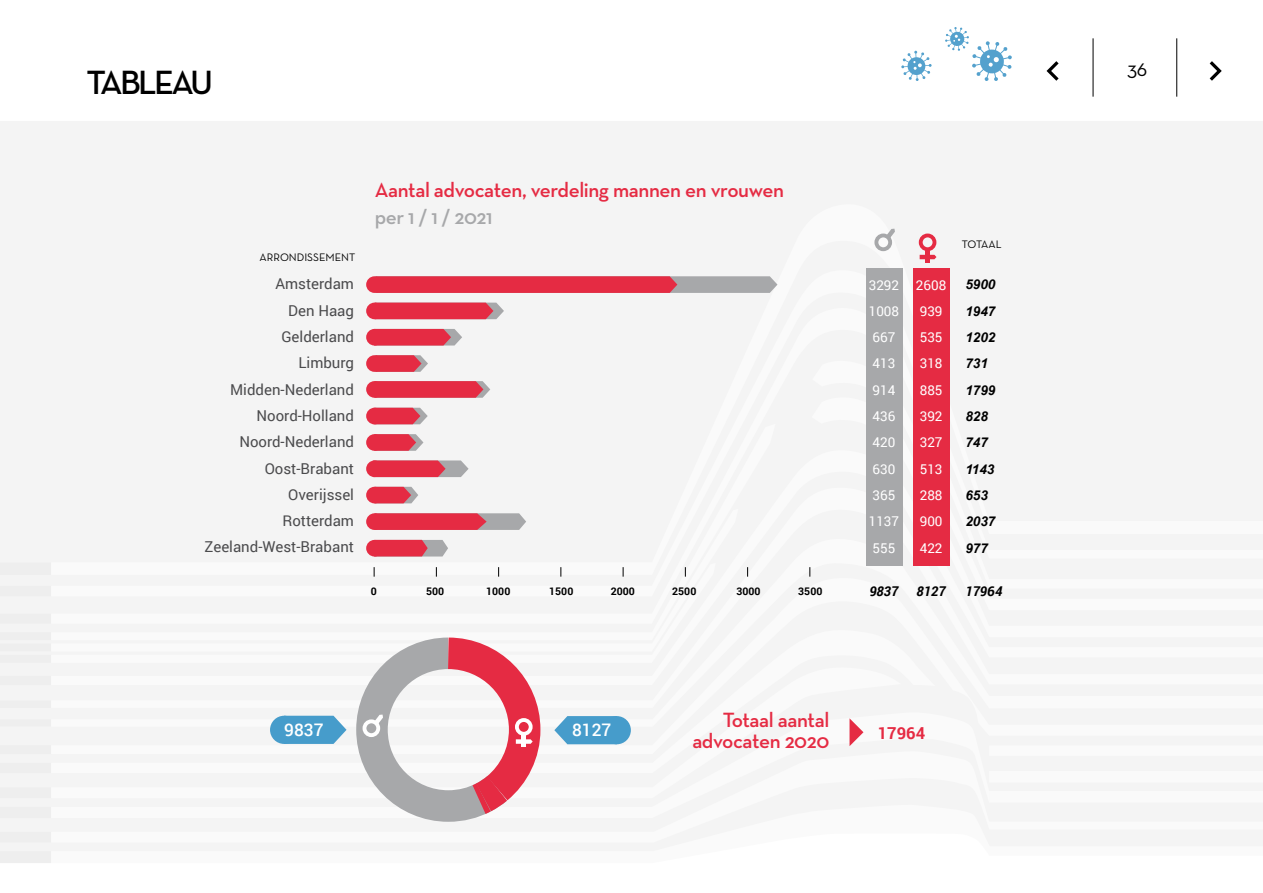
<style>
.page{position:relative;width:1263px;height:893px;background:#fff}
.page>*{position:absolute;margin:0;border:0;box-sizing:border-box;transform-origin:0 0}
.t1{font:600 34.2px "Neutra Text";letter-spacing:-.08em;color:#000}
.t2{font:600 21px/21px "Neutra Text";letter-spacing:-.02em;color:#e52b43;text-align:right}
.t3{font:600 21px "Neutra Text";letter-spacing:-.02em;color:#a7a8aa}
.t4{font:20.55px "Neutra Text";color:#000}
.t5{font:500 17.4px "Roboto";color:#fff}
.t6{font:700 16.5px "Roboto";color:#e52b43}
.t7{font:15px/26.2px "Roboto";color:#4b4b4d;text-align:right}
.t8{font:13.5px/26.2px "Roboto";color:#fff}
.t9{font:italic 700 13.5px/26.2px "Arial";color:#000}
.t10{font:italic 700 13.5px "Roboto";color:#000}
.t11{font:11.1px "Neutra Text";color:#000}
.t12{font:700 10.5px "Roboto";color:#000}
</style>
<div class="page">
<div style="left:0;top:121px;width:1263px;height:81px;background:#f4f4f4"></div>
<div style="left:0;top:202px;width:1263px;height:649px;background:#f4f4f4"></div>
<svg style="left:1046px;top:61px;width:13px;height:20px"></svg>
<svg style="left:1209px;top:61px;width:13px;height:20px"></svg>
<hr style="left:1093px;top:38px;width:1px;height:59px;background:#000">
<hr style="left:1176px;top:38px;width:1px;height:59px;background:#000">
<svg style="left:901px;top:51px;width:31px;height:30px"></svg>
<svg style="left:945px;top:27px;width:67px;height:54px"></svg>
<svg style="left:377px;top:303px;width:127px;height:16px;background:#e03b51"></svg>
<svg style="left:377px;top:329px;width:85px;height:17px"></svg>
<svg style="left:377px;top:381px;width:113px;height:17px;background:#e03c51"></svg>
<svg style="left:377px;top:434px;width:46px;height:17px"></svg>
<svg style="left:374px;top:540px;width:74px;height:17px"></svg>
<div style="left:913px;top:269px;width:37px;height:297px;background:#e52b43"></div>
<svg style="left:920px;top:255px;width:16px;height:4px"></svg>
<hr style="left:925px;top:250px;width:4px;height:13px;background:#e52b43">
<div style="left:919px;top:234px;width:17px;height:17px;border:4px solid #e52b43;border-radius:50%"></div>
<div style="left:866px;top:269px;width:37px;height:297px;background:#a7a8aa"></div>
<svg style="left:377px;top:276px;width:400px;height:17px;background:#d54f60"></svg>
<svg style="left:849px;top:718px;width:14px;height:28px"></svg>
<div style="left:366px;top:276px;width:17px;height:17px;background:#e52b43;border-radius:50%"></div>
<div style="left:366px;top:303px;width:17px;height:16px;background:#e52b43;border-radius:50%"></div>
<div style="left:366px;top:329px;width:17px;height:17px;background:#e52b43;border-radius:50%"></div>
<div style="left:366px;top:355px;width:17px;height:17px;background:#e52b43;border-radius:50%"></div>
<div style="left:366px;top:381px;width:17px;height:17px;background:#e52b43;border-radius:50%"></div>
<div style="left:366px;top:408px;width:17px;height:16px;background:#e52b43;border-radius:50%"></div>
<div style="left:366px;top:434px;width:17px;height:17px;background:#e52b43;border-radius:50%"></div>
<div style="left:366px;top:460px;width:17px;height:17px;background:#e52b43;border-radius:50%"></div>
<svg style="left:377px;top:487px;width:41px;height:16px"></svg>
<div style="left:366px;top:487px;width:17px;height:16px;background:#e52b43;border-radius:50%"></div>
<div style="left:366px;top:513px;width:17px;height:17px;background:#e52b43;border-radius:50%"></div>
<div style="left:366px;top:540px;width:17px;height:16px;background:#e52b43;border-radius:50%"></div>
<svg style="left:374px;top:513px;width:152px;height:17px;background:#d45364"></svg>
<svg style="left:375px;top:355px;width:53px;height:17px"></svg>
<svg style="left:377px;top:408px;width:51px;height:16px"></svg>
<svg style="left:373px;top:460px;width:96px;height:17px;background:#d65566"></svg>
<svg style="left:886px;top:229px;width:9px;height:10px"></svg>
<div style="left:874px;top:234px;width:18px;height:17px;border:4px solid #a7a8aa;border-radius:50%"></div>
<div style="left:603px;top:716px;width:28px;height:28px;background:#469ccb;border-radius:50%"></div>
<div style="left:270px;top:716px;width:28px;height:28px;background:#469ccb;border-radius:50%"></div>
<svg style="left:284px;top:622px;width:333px;height:219px"></svg>
<div style="left:0;top:562px;width:51px;height:301px;background:#f3f3f3"></div>
<h1 class="t1" style="left:86px;top:61px;width:128px">TABLEAU</h1>
<p class="t11" style="left:260px;top:250px;width:97px">ARRONDISSEMENT</p>
<p class="t7" style="left:205px;top:270px;width:151px">Amsterdam<br>Den Haag<br>Gelderland<br>Limburg<br>Midden-Nederland<br>Noord-Holland<br>Noord-Nederland<br>Oost-Brabant<br>Overijssel<br>Rotterdam<br>Zeeland-West-Brabant</p>
<h2 class="t2" style="left:375px;top:179px;width:411px">Aantal advocaten, verdeling mannen en vrouwen</h2>
<h2 class="t3" style="left:375px;top:204px;width:119px">per 1 / 1 / 2021</h2>
<p class="t12" style="left:371px;top:583px;width:8px">0</p>
<p class="t12" style="left:426px;top:583px;width:20px">500</p>
<p class="t12" style="left:486px;top:583px;width:26px">1000</p>
<p class="t12" style="left:549px;top:583px;width:26px">1500</p>
<p class="t12" style="left:611px;top:583px;width:26px">2000</p>
<p class="t12" style="left:672px;top:583px;width:26px">2500</p>
<p class="t12" style="left:736px;top:583px;width:26px">3000</p>
<p class="t12" style="left:798px;top:583px;width:26px">3500</p>
<p class="t8" style="left:869px;top:271px;width:32px">3292<br>1008<br>667<br>413<br>914<br>436<br>420<br>630<br>365<br>1137<br>555</p>
<p class="t10" style="left:869px;top:582px;width:31px">9837</p>
<p class="t8" style="left:916px;top:271px;width:32px">2608<br>939<br>535<br>318<br>885<br>392<br>327<br>513<br>288<br>900<br>422</p>
<p class="t10" style="left:916px;top:582px;width:31px">8127</p>
<p class="t11" style="left:962px;top:237px;width:41px">TOTAAL</p>
<p class="t9" style="left:965px;top:272px;width:32px">5900<br>1947<br>1202<br>731<br>1799<br>828<br>747<br>1143<br>653<br>2037<br>977</p>
<p class="t10" style="left:965px;top:582px;width:38px">17964</p>
<p class="t5" style="left:284px;top:718px;width:41px">9837</p>
<p class="t5" style="left:572px;top:718px;width:41px">8127</p>
<h2 class="t2" style="left:692px;top:709px;width:138px">Totaal aantal advocaten 2020</h2>
<p class="t6" style="left:878px;top:722px;width:49px">17964</p>
<h3 class="t4" style="left:1127px;top:56px;width:22px">36</h3>
</div>
